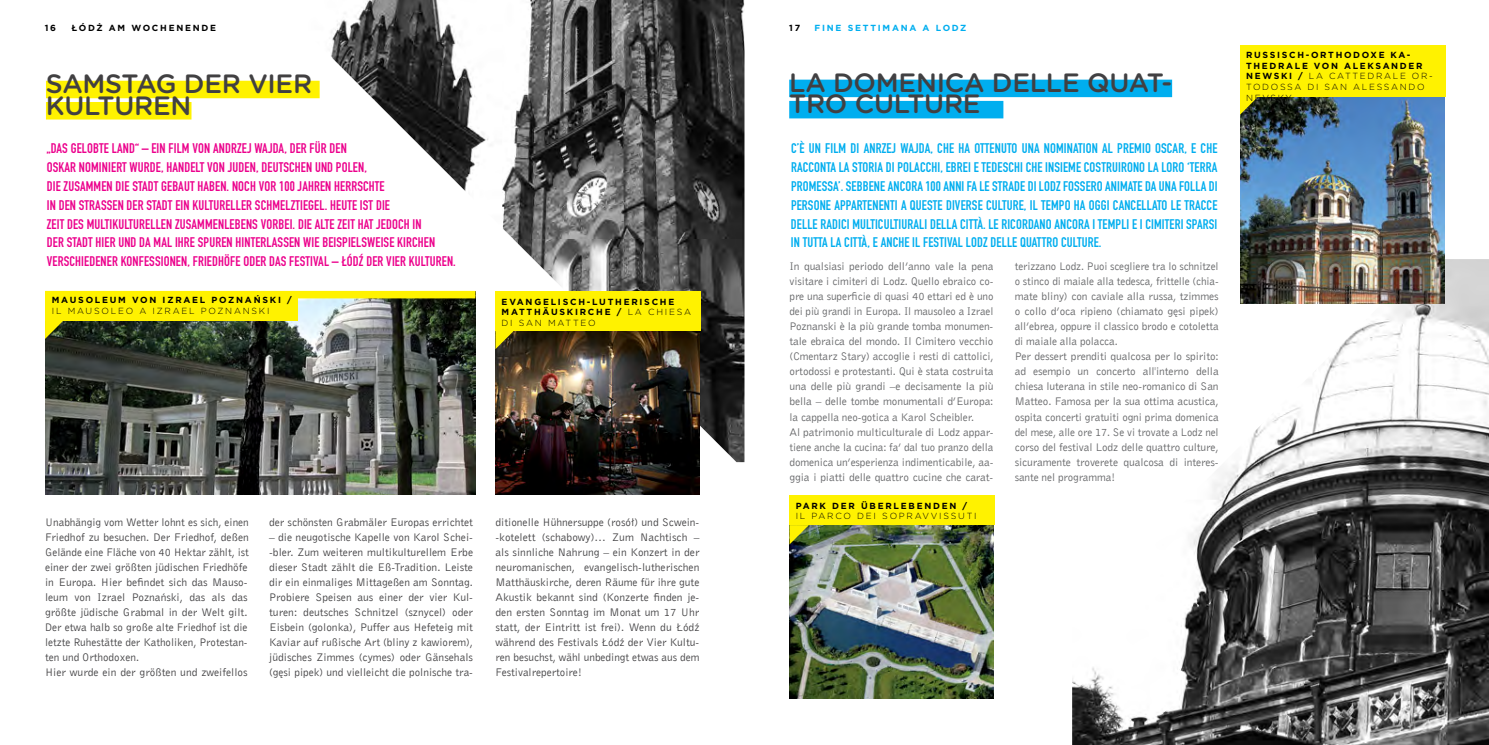
<style>
.page{position:relative;width:1489px;height:745px;background:#fff}
.page>*{position:absolute;margin:0;border:0;box-sizing:border-box;transform-origin:0 0}
.t1{font:500 26.5px/21.2px "Gotham Rounded";letter-spacing:-.01em;color:#414042}
.t2{font:13.75px "DIN Engschrift LT";letter-spacing:.01em;color:#ec008c}
.t3{font:13.75px "DIN Engschrift LT";letter-spacing:.01em;color:#00aeef}
.t4{font:11.25px/15px "Bell Gothic EU";color:#414042;text-align:justify}
.t5{font:11.25px/15px "Bell Gothic EU";letter-spacing:-.01em;color:#636466}
.t6{font:700 8.88px/10.6px "Gotham";letter-spacing:.2em;color:#000}
.t7{font:300 8.88px "Gotham";letter-spacing:.19em;color:#000}
.t8{font:700 8.88px "Gotham";letter-spacing:.2em;color:#00aeef}
.s1{font-weight:300}
</style>
<div class="page">
<img style="left:1072px;top:259px;width:416px;height:485px">
<div style="left:789px;top:80px;width:383px;height:17px;background:#00aeef"></div>
<div style="left:789px;top:101px;width:214px;height:17px;background:#00aeef"></div>
<img style="left:274px;top:0;width:470px;height:462px">
<img style="left:45px;top:298px;width:430px;height:196px">
<img style="left:495px;top:330px;width:204px;height:164px">
<img style="left:789px;top:525px;width:204px;height:173px">
<div style="left:45px;top:291px;width:430px;height:7px;background:#fff200"></div>
<div style="left:45px;top:291px;width:253px;height:29px;background:#fff200"></div>
<div style="left:495px;top:291px;width:205px;height:39px;background:#fff200"></div>
<div style="left:789px;top:495px;width:205px;height:30px;background:#fff200"></div>
<svg style="left:45px;top:320px;width:19px;height:19px"></svg>
<svg style="left:495px;top:330px;width:20px;height:19px"></svg>
<div style="left:46px;top:81px;width:273px;height:17px;background:#fff200"></div>
<div style="left:46px;top:102px;width:145px;height:17px;background:#fff200"></div>
<img style="left:1239px;top:96px;width:204px;height:207px">
<div style="left:1239px;top:45px;width:205px;height:51px;background:#fff200"></div>
<svg style="left:1239px;top:95px;width:20px;height:20px"></svg>
<svg style="left:789px;top:525px;width:19px;height:19px"></svg>
<p class="t6" style="left:45px;top:22px;width:13px">16</p>
<p class="t6" style="left:72px;top:22px;width:146px">ŁÓDŻ AM WOCHENENDE</p>
<p class="t6" style="left:789px;top:22px;width:12px">17</p>
<p class="t8" style="left:814px;top:22px;width:153px">FINE SETTIMANA A LODZ</p>
<h1 class="t1" style="left:46px;top:72px;width:268px">SAMSTAG DER VIER<br>KULTUREN</h1>
<p class="t2" style="left:47px;top:140px;width:31px">„DAS GELOBTE</p>
<p class="t2" style="left:112px;top:140px;width:114px">LAND“ – EIN FILM VON ANDRZEJ</p>
<p class="t2" style="left:254px;top:140px;width:82px">WAJDA, DERFÜRDEN</p>
<p class="t2" style="left:47px;top:159px;width:90px">OSKAR NOMINIERT WURDE</p>
<p class="t2" style="left:161px;top:159px;width:12px">, HANDELT</p>
<p class="t2" style="left:207px;top:159px;width:32px">VON JUDEN</p>
<p class="t2" style="left:256px;top:159px;width:40px">, DEUTSCHEN</p>
<p class="t2" style="left:315px;top:159px;width:34px">UND POLEN</p>
<p class="t2" style="left:364px;top:159px;width:4px">,</p>
<p class="t2" style="left:47px;top:178px;width:92px">DIE ZUSAMMEN DIE STADT</p>
<p class="t2" style="left:161px;top:178px;width:7px">GEBAUT</p>
<p class="t2" style="left:197px;top:178px;width:7px">HABEN</p>
<p class="t2" style="left:227px;top:178px;width:83px">. NOCH VOR 100 JAHREN</p>
<p class="t2" style="left:334px;top:178px;width:7px">HERR</p>
<p class="t2" style="left:357px;top:178px;width:12px">SCHTE</p>
<p class="t2" style="left:47px;top:197px;width:39px">INDEN STRASSEN</p>
<p class="t2" style="left:127px;top:197px;width:27px">DER STADT</p>
<p class="t2" style="left:175px;top:197px;width:24px">EIN KULTURELLER</p>
<p class="t2" style="left:255px;top:197px;width:88px">SCHMELZTIEGEL. HEUTE</p>
<p class="t2" style="left:360px;top:197px;width:31px">IST DIE</p>
<p class="t2" style="left:47px;top:215px;width:72px">ZEIT DES MULTIKULTURELLEN</p>
<p class="t2" style="left:175px;top:215px;width:45px">ZUSAMMENLEBEN</p>
<p class="t2" style="left:252px;top:215px;width:16px">S VORBE</p>
<p class="t2" style="left:290px;top:215px;width:32px">I. DIE ALTE</p>
<p class="t2" style="left:337px;top:215px;width:46px">ZEIT HAT JEDOCH</p>
<p class="t2" style="left:412px;top:215px;width:9px">IN</p>
<p class="t2" style="left:47px;top:234px;width:27px">DER STADT</p>
<p class="t2" style="left:95px;top:234px;width:109px">HIER UND DA MAL IHRE SPUREN</p>
<p class="t2" style="left:235px;top:234px;width:16px">HINTERLASSEN</p>
<p class="t2" style="left:303px;top:234px;width:110px">WIE BEISPIELSWEISE KIRCHEN</p>
<p class="t2" style="left:47px;top:253px;width:44px">VERSCHIEDENER</p>
<p class="t2" style="left:121px;top:253px;width:13px">KONFESS</p>
<p class="t2" style="left:161px;top:253px;width:10px">IONEN</p>
<p class="t2" style="left:187px;top:253px;width:63px">, FRIEDHÖFE ODER</p>
<p class="t2" style="left:269px;top:253px;width:152px">DAS FESTIVAL – ŁÓDŹ DER VIER KULTUREN</p>
<p class="t2" style="left:453px;top:253px;width:4px">.</p>
<p class="t6" style="left:52px;top:294px;width:241px">M AUSOL EUM VON I ZRAEL P OZNAŃSKI /</p>
<p class="t7" style="left:52px;top:305px;width:25px">IL MAUSOLEO</p>
<p class="t7" style="left:139px;top:305px;width:34px">A IZRAEL</p>
<p class="t7" style="left:201px;top:305px;width:33px">POZNANSKI</p>
<p class="t6" style="left:501px;top:296px;width:174px">EVANGEL ISCH-LUTHERISCHE<br>M ATTHÄUSKIRCHE / <span class="s1">LA CHIESA<br>DI</span></p>
<p class="t7" style="left:519px;top:317px;width:16px">SAN</p>
<p class="t7" style="left:548px;top:317px;width:18px">MATTEO</p>
<p class="t4" style="left:45px;top:513px;width:205px;text-align:left">Unabhängig vom Wetter lohnt es sich, einen Friedhof zu besuchen. Der Friedhof, deßen Gelände eine Fläche von 40 Hektar zählt, ist einer der zwei größten jüdischen Friedhöfe in Europa. Hier befindet sich das Mauso&shy;leum von Izrael Poznański, das als das größte jüdische Grabmal in der Welt gilt.<br>Der etwa halb so große alte Friedhof ist die letzte Ruhestätte der Katholiken, Protestan&shy;ten und Orthodoxen.<br>Hier wurde ein der größten und zweifellos</p>
<p class="t4" style="left:269px;top:513px;width:205px">der schönsten Grabmäler Europas errichtet</p>
<p class="t4" style="left:269px;top:528px;width:205px">– die neugotische Kapelle von Karol Schei--bler. Zum weiteren multikulturellem Erbe dieser Stadt zählt die Eß-Tradition. Leiste dir ein einmaliges Mittageßen am Sonntag.<br>Probiere Speisen aus einer der vier Kul&shy;turen: deutsches Schnitzel (sznycel) oder Eisbein (golonka), Puffer aus Hefeteig mit Kaviar auf rußische Art (bliny z kawiorem), jüdisches Zimmes (cymes) oder Gänsehals (gęsi pipek) und vielleicht die polnische tra-</p>
<p class="t4" style="left:495px;top:513px;width:205px">ditionelle Hühnersuppe (rosół) und Scwein--kotelett (schabowy)… Zum Nachtisch – als sinnliche Nahrung – ein Konzert in der neuromanischen, evangelisch-lutherischen Matthäuskirche, deren Räume für ihre gute Akustik bekannt sind (Konzerte finden je&shy;den ersten Sonntag im Monat um 17 Uhr statt, der Eintritt ist frei). Wenn du Łódź während des Festivals Łódź der Vier Kultu&shy;ren besuchst, wähl unbedingt etwas aus dem Festivalrepertoire!</p>
<h1 class="t1" style="left:789px;top:71px;width:384px">LA DOM ENICA DELLE QUAT-<br>TRO CULTURE</h1>
<p class="t3" style="left:791px;top:140px;width:85px">C’È UN FILM DI ANRZEJ</p>
<p class="t3" style="left:900px;top:140px;width:81px">WAJDA, CHE HAOTTENUTO</p>
<p class="t3" style="left:1021px;top:140px;width:186px">UNA NOMINATION AL PREMIO OSCAR, ECHE</p>
<p class="t3" style="left:791px;top:159px;width:7px">RACCONTA</p>
<p class="t3" style="left:838px;top:159px;width:66px">LA STORIADI POLACCH</p>
<p class="t3" style="left:937px;top:159px;width:191px">I, EBREI E TEDESCHI CHE INSIEME COSTRUIRONO</p>
<p class="t3" style="left:1147px;top:159px;width:21px">LA LORO</p>
<p class="t3" style="left:1187px;top:159px;width:10px">‘TERRA</p>
<p class="t3" style="left:791px;top:178px;width:62px">PROMESSA’. SEBBENE</p>
<p class="t3" style="left:887px;top:178px;width:7px">ANCORA</p>
<p class="t3" style="left:925px;top:178px;width:79px">100 ANNI FA LE STRADE</p>
<p class="t3" style="left:1027px;top:178px;width:42px">DI LODZ FOSSERO</p>
<p class="t3" style="left:1105px;top:178px;width:81px">ANIMATE DAUNA FOLLA</p>
<p class="t3" style="left:1208px;top:178px;width:10px">DI</p>
<p class="t3" style="left:791px;top:197px;width:50px">PERSONE APPARTENENT</p>
<p class="t3" style="left:894px;top:197px;width:98px">I A QUESTE DIVERSE CULTURE</p>
<p class="t3" style="left:1023px;top:197px;width:96px">, ILTEMPO HA OGGI CANCELLATO</p>
<p class="t3" style="left:1170px;top:197px;width:21px">LE TRACCE</p>
<p class="t3" style="left:791px;top:215px;width:7px">DELLE</p>
<p class="t3" style="left:820px;top:215px;width:88px">RADICI MULTICULTIURAL</p>
<p class="t3" style="left:924px;top:215px;width:12px">I DELLA</p>
<p class="t3" style="left:960px;top:215px;width:57px">CITTÀ. LE RICORDANO</p>
<p class="t3" style="left:1054px;top:215px;width:7px">ANCORA</p>
<p class="t3" style="left:1092px;top:215px;width:126px">I TEMPLI E I CIMITERI SPARSI</p>
<p class="t3" style="left:791px;top:234px;width:18px">IN TUTTA</p>
<p class="t3" style="left:830px;top:234px;width:57px">LA CITTÀ, EANCHE</p>
<p class="t3" style="left:912px;top:234px;width:85px">IL FESTIVAL LODZ DELLE</p>
<p class="t3" style="left:1020px;top:234px;width:13px">QUATTRO</p>
<p class="t3" style="left:1060px;top:234px;width:7px">CULTURE</p>
<p class="t3" style="left:1098px;top:234px;width:4px">.</p>
<p class="t5" style="left:1014px;top:258px;width:205px">terizzano Lodz. Puoi scegliere tra lo schnitzel o stinco di maiale alla tedesca, frittelle (chia&shy;mate bliny) con caviale alla russa, tzimmes o collo d’oca ripieno (chiamato gęsi pipek) all’ebrea, oppure il classico brodo e cotoletta di maiale alla polacca.<br>Per dessert prenditi qualcosa per lo spirito: ad esempio un concerto all'interno della chiesa luterana in stile neo-romanico di San Matteo. Famosa per la sua ottima acustica, ospita concerti gratuiti ogni prima domenica del mese, alle ore 17. Se vi trovate a Lodz nel corso del festival Lodz delle quattro culture, sicuramente troverete qualcosa di interes&shy;sante nel programma!</p>
<p class="t5" style="left:789px;top:258px;width:205px">In qualsiasi periodo dell’anno vale la pena visitare i cimiteri di Lodz. Quello ebraico co&shy;pre una superficie di quasi 40 ettari ed è uno dei più grandi in Europa. Il mausoleo a Izrael Poznanski è la più grande tomba monumen&shy;tale ebraica del mondo. Il Cimitero vecchio (Cmentarz Stary) accoglie i resti di cattolici, ortodossi e protestanti. Qui è stata costruita una delle più grandi –e decisamente la più bella – delle tombe monumentali d’Europa: la cappella neo-gotica a Karol Scheibler.<br>Al patrimonio multiculturale di Lodz appar&shy;tiene anche la cucina: fa’ dal tuo pranzo della domenica un’esperienza indimenticabile, aa&shy;ggia i piatti delle quattro cucine che carat-</p>
<p class="t6" style="left:795px;top:500px;width:173px">PARK DER ÜB ERL EB ENDEN /</p>
<p class="t7" style="left:795px;top:510px;width:69px">IL PAR CO DEI</p>
<p class="t7" style="left:882px;top:510px;width:9px">SOPRAVVISSUTI</p>
<p class="t6" style="left:1245px;top:50px;width:178px">RUSS ISCH-ORTHODOXE KA-<br>THEDRAL E VON AL EKSANDER<br>N EWSKI / <span class="s1">LA CATTEDRALE</span></p>
<p class="t7" style="left:1411px;top:71px;width:22px">OR -</p>
<p class="t7" style="left:1245px;top:81px;width:9px">TODO</p>
<p class="t7" style="left:1279px;top:81px;width:33px">SSA DI</p>
<p class="t7" style="left:1324px;top:81px;width:16px">SAN</p>
<p class="t7" style="left:1353px;top:81px;width:47px">ALE SSANDO</p>
<p class="t7" style="left:1245px;top:92px;width:17px">NEVSK</p>
<p class="t7" style="left:1285px;top:92px;width:8px">Y</p>
</div>
